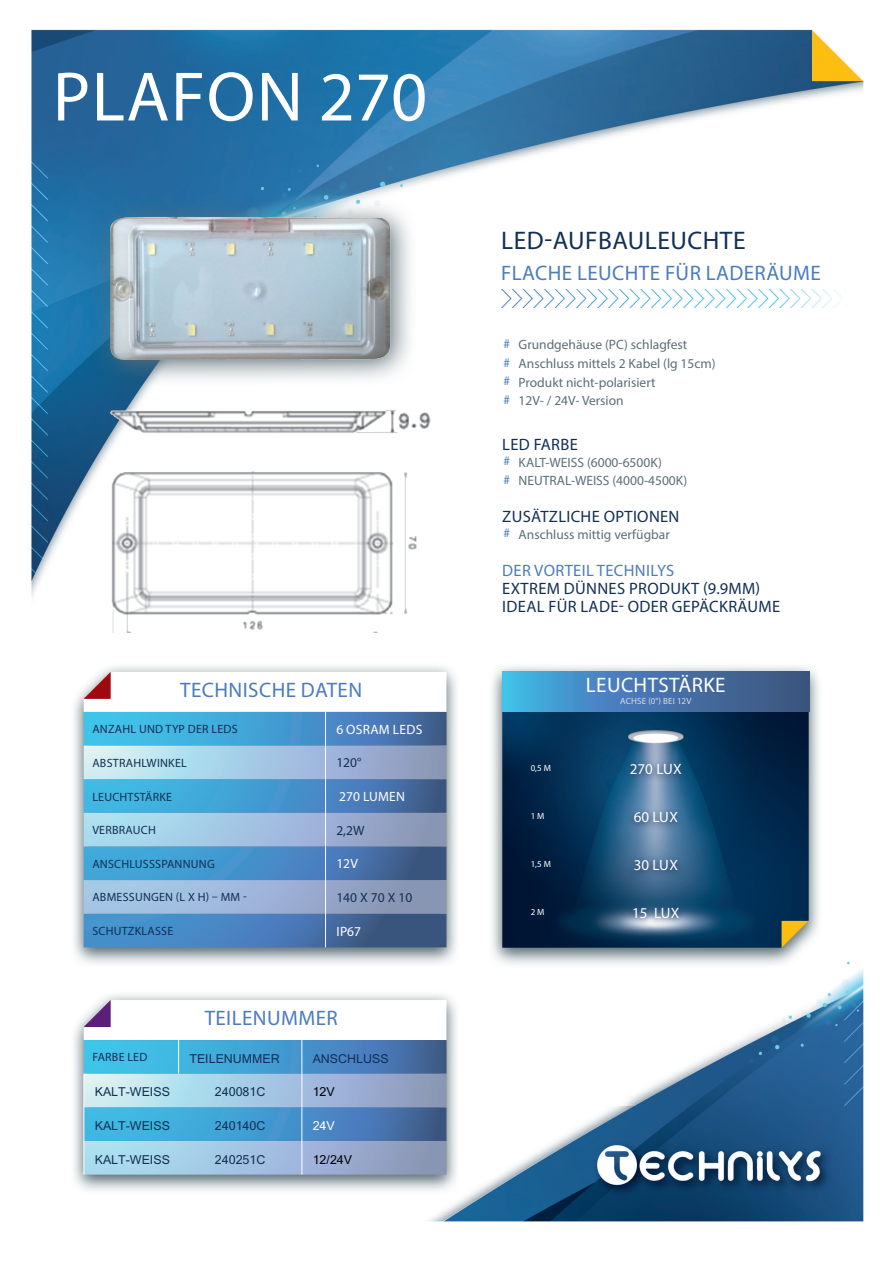
<style>
.page{position:relative;width:893px;height:1263px;background:#fff}
.page>*{position:absolute;margin:0;border:0;box-sizing:border-box;transform-origin:0 0}
.TITRE_DE_FICHE{font:70.5px "Myriad Pro";letter-spacing:.02em;color:#fff}
.TITRE_INFOS_GENERALE{font:25.5px "Myriad Pro";letter-spacing:.02em;color:#123054}
.TITRE_INFOS_GENERALE-2{font:21px "Myriad Pro";letter-spacing:.02em;color:#4b7cbf}
.TITRES_FLUX_LUMINEUX{font:21px "Myriad Pro";letter-spacing:.02em;color:#fff}
.SOUS-TITRES_INFOS_GE{font:16.5px/18px "Myriad Pro";letter-spacing:.02em;color:#123054}
.LEGENDE_FLUX_LUMINEU{font:15px "Myriad Pro";color:#fff}
.t1{font:13.5px "Myriad Pro";color:#5c6f78}
.COLONNE_DROITE{font:13.5px "Myriad Pro";letter-spacing:.02em;color:#fff}
.COLONNE_DROITE-2{font:13.5px "Myriad Pro";color:#123054}
.TABLEAU{font:12px "Myriad Pro";letter-spacing:.02em;color:#123054}
.COLONNE_DROITE-3{font:12px "Kartika";color:#123054}
.TABLEAU-2{font:12px "Kartika";color:#123054}
.COLONNE_DROITE-4{font:12px "Kartika";color:#000}
.COLONNE_DROITE-5{font:12px "Kartika";color:#fff}
.TITRES_FLUX_LUMINEUX-2{font:9px "Myriad Pro";letter-spacing:.02em;color:#d9dade}
.LEGENDE_FLUX_LUMINEU-2{font:9px "Myriad Pro";color:#fff}
.s1{font-size:13.2px;color:#4b7cbf}
.s2{color:#4b7cbf}
</style>
<div class="page">
<img style="left:31px;top:29px;width:833px;height:1193px">
<svg style="left:488px;top:664px;width:335px;height:304px"></svg>
<div style="left:491px;top:660px;width:329px;height:299px;background:#5c6f78;opacity:.25"></div>
<img style="left:502px;top:712px;width:307px;height:236px">
<svg style="left:782px;top:921px;width:26px;height:27px"></svg>
<svg style="left:502px;top:672px;width:307px;height:40px;background:#437cb0"></svg>
<svg style="left:525px;top:759px;width:162px;height:168px;background:#234c6f"></svg>
<svg style="left:70px;top:664px;width:391px;height:304px"></svg>
<div style="left:72px;top:660px;width:386px;height:299px;background:#5c6f78;opacity:.25"></div>
<svg style="left:84px;top:712px;width:362px;height:235px;background:#4388bd"></svg>
<svg style="left:84px;top:745px;width:362px;height:169px;background:#7ba9cf"></svg>
<hr style="left:325px;top:712px;width:1px;height:33px;background:#fff">
<hr style="left:325px;top:745px;width:1px;height:34px;background:#fff">
<hr style="left:325px;top:779px;width:1px;height:34px;background:#fff">
<hr style="left:325px;top:813px;width:1px;height:33px;background:#fff">
<hr style="left:325px;top:846px;width:1px;height:34px;background:#fff">
<hr style="left:325px;top:880px;width:1px;height:34px;background:#fff">
<hr style="left:325px;top:914px;width:1px;height:33px;background:#fff">
<svg style="left:84px;top:672px;width:362px;height:40px"></svg>
<svg style="left:70px;top:992px;width:391px;height:203px"></svg>
<div style="left:72px;top:988px;width:386px;height:198px;background:#5c6f78;opacity:.25"></div>
<svg style="left:84px;top:1000px;width:362px;height:174px"></svg>
<img style="left:501px;top:289px;width:363px;height:18px">
<svg style="left:91px;top:198px;width:327px;height:189px"></svg>
<img style="left:109px;top:214px;width:282px;height:145px">
<img style="left:109px;top:463px;width:312px;height:170px">
<img style="left:109px;top:405px;width:324px;height:32px">
<p class="TITRE_DE_FICHE" style="left:53px;top:53px;width:376px">PLAFON 270</p>
<p class="TITRE_INFOS_GENERALE-2" style="left:180px;top:677px;width:183px">TECHNISCHE DATEN</p>
<p class="TABLEAU" style="left:92px;top:722px;width:147px">ANZAHL UND TYP DER LEDS</p>
<p class="COLONNE_DROITE" style="left:336px;top:721px;width:87px">6 OSRAM LEDS</p>
<p class="TABLEAU" style="left:92px;top:755px;width:96px">ABSTRAHLWINKEL</p>
<p class="COLONNE_DROITE-2" style="left:336px;top:754px;width:27px">120°</p>
<p class="TABLEAU" style="left:92px;top:789px;width:81px">LEUCHTSTÄRKE</p>
<p class="COLONNE_DROITE" style="left:339px;top:788px;width:67px">270 LUMEN</p>
<p class="TABLEAU" style="left:92px;top:823px;width:65px">VERBRAUCH</p>
<p class="COLONNE_DROITE-2" style="left:336px;top:822px;width:30px">2,2W</p>
<p class="TABLEAU" style="left:92px;top:856px;width:124px">ANSCHLUSSSPANNUNG</p>
<p class="COLONNE_DROITE" style="left:336px;top:855px;width:23px">12V</p>
<p class="TABLEAU" style="left:92px;top:890px;width:156px">ABMESSUNGEN (L X H) – MM -</p>
<p class="COLONNE_DROITE-2" style="left:336px;top:889px;width:77px">140 X 70 X 10</p>
<p class="TABLEAU" style="left:92px;top:924px;width:82px">SCHUTZKLASSE</p>
<p class="COLONNE_DROITE" style="left:336px;top:923px;width:26px">IP67</p>
<p class="TITRE_INFOS_GENERALE-2" style="left:205px;top:1005px;width:135px">TEILENUMMER</p>
<p class="TABLEAU" style="left:93px;top:1050px;width:56px">FARBE LED</p>
<p class="COLONNE_DROITE-3" style="left:189px;top:1051px;width:92px">TEILENUMMER</p>
<p class="COLONNE_DROITE-3" style="left:313px;top:1051px;width:77px">ANSCHLUSS</p>
<p class="COLONNE_DROITE-3" style="left:95px;top:1084px;width:77px">KALT-WEISS</p>
<p class="TABLEAU-2" style="left:215px;top:1084px;width:52px">240081C</p>
<p class="COLONNE_DROITE-4" style="left:313px;top:1084px;width:24px">12V</p>
<p class="COLONNE_DROITE-3" style="left:95px;top:1118px;width:77px">KALT-WEISS</p>
<p class="TABLEAU-2" style="left:215px;top:1118px;width:52px">240140C</p>
<p class="COLONNE_DROITE-5" style="left:313px;top:1118px;width:24px">24V</p>
<p class="COLONNE_DROITE-3" style="left:95px;top:1152px;width:77px">KALT-WEISS</p>
<p class="TABLEAU-2" style="left:215px;top:1152px;width:52px">240251C</p>
<p class="COLONNE_DROITE-4" style="left:313px;top:1152px;width:41px">12/24V</p>
<p class="TITRE_INFOS_GENERALE" style="left:501px;top:225px;width:246px">LED-AUFBAULEUCHTE</p>
<p class="TITRE_INFOS_GENERALE-2" style="left:501px;top:260px;width:321px">FLACHE LEUCHTE FÜR LADERÄUME</p>
<p class="t1" style="left:503px;top:336px;width:185px"><span class="s1">#</span> Grundgehäuse (PC) schlagfest</p>
<p class="t1" style="left:503px;top:355px;width:214px"><span class="s1">#</span> Anschluss mittels 2 Kabel (lg 15cm)</p>
<p class="t1" style="left:503px;top:374px;width:154px"><span class="s1">#</span> Produkt nicht-polarisiert</p>
<p class="t1" style="left:503px;top:392px;width:122px"><span class="s1">#</span> 12V- / 24V- Version</p>
<p class="SOUS-TITRES_INFOS_GE" style="left:502px;top:435px;width:77px">LED FARBE</p>
<p class="t1" style="left:503px;top:454px;width:160px"><span class="s1">#</span> KALT-WEISS (6000-6500K)</p>
<p class="t1" style="left:503px;top:472px;width:185px"><span class="s1">#</span> NEUTRAL-WEISS (4000-4500K)</p>
<p class="SOUS-TITRES_INFOS_GE" style="left:502px;top:507px;width:179px">ZUSÄTZLICHE OPTIONEN</p>
<p class="t1" style="left:503px;top:526px;width:168px"><span class="s1">#</span> Anschluss mittig verfügbar</p>
<p class="SOUS-TITRES_INFOS_GE" style="left:502px;top:561px;width:280px"><span class="s2">DER VORTEIL TECHNILYS<br></span>EXTREM DÜNNES PRODUKT (9.9MM)<br>IDEAL FÜR LADE- ODER GEPÄCKRÄUME</p>
<p class="TITRES_FLUX_LUMINEUX" style="left:586px;top:672px;width:141px">LEUCHTSTÄRKE</p>
<p class="TITRES_FLUX_LUMINEUX-2" style="left:620px;top:696px;width:73px">ACHSE (0°) BEI 12V</p>
<p class="LEGENDE_FLUX_LUMINEU-2" style="left:531px;top:763px;width:22px">0,5 M</p>
<p class="LEGENDE_FLUX_LUMINEU" style="left:630px;top:760px;width:53px">270 LUX</p>
<p class="LEGENDE_FLUX_LUMINEU-2" style="left:531px;top:810px;width:15px">1 M</p>
<p class="LEGENDE_FLUX_LUMINEU" style="left:634px;top:808px;width:46px">60 LUX</p>
<p class="LEGENDE_FLUX_LUMINEU-2" style="left:531px;top:858px;width:22px">1,5 M</p>
<p class="LEGENDE_FLUX_LUMINEU" style="left:634px;top:855px;width:46px">30 LUX</p>
<p class="LEGENDE_FLUX_LUMINEU-2" style="left:531px;top:906px;width:15px">2 M</p>
<p class="LEGENDE_FLUX_LUMINEU" style="left:632px;top:903px;width:49px">15 LUX</p>
</div>
